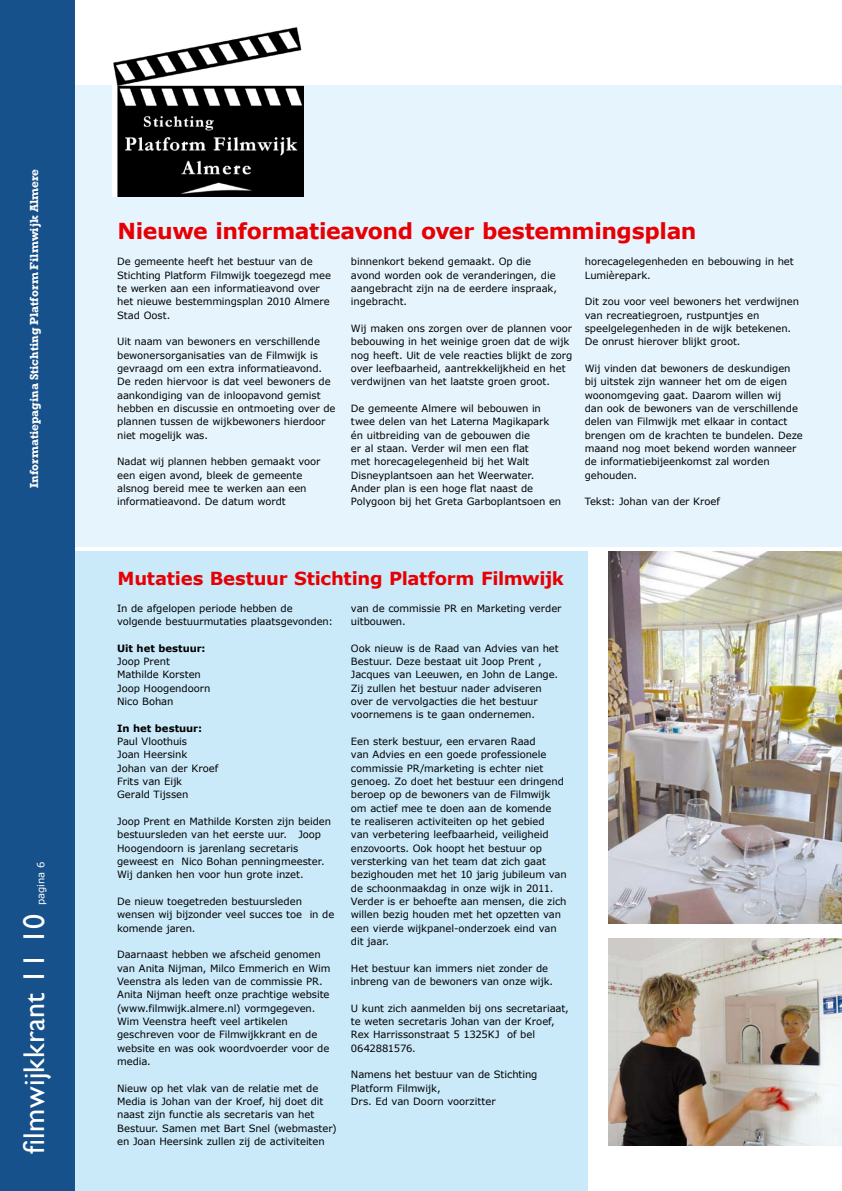
<style>
.page{position:relative;width:842px;height:1191px;background:#fff}
.page>*{position:absolute;margin:0;border:0;box-sizing:border-box;transform-origin:0 0}
.t1{font:30px "Gill Sans";letter-spacing:.01em;color:#fff}
.t2{font:700 22px "Verdana";letter-spacing:-.02em;color:#e60004}
.t3{font:700 18px "Verdana";letter-spacing:-.02em;color:#e60004}
.t4{font:700 12px "Rockwell";color:#fff}
.t5{font:10px/13.3px "Verdana";letter-spacing:-.005em;color:#000}
.t6{font:700 10px "Verdana";color:#000}
.t7{font:10px "Verdana";color:#fff}
</style>
<div class="page">
<div style="left:64px;top:551px;width:524px;height:640px;background:#caeafa"></div>
<div style="left:64px;top:86px;width:778px;height:461px;background:#e6f5fd"></div>
<div style="left:0;top:0;width:74px;height:1191px;background:#17518b"></div>
<img style="left:113px;top:27px;width:190px;height:169px">
<img style="left:608px;top:551px;width:234px;height:372px">
<img style="left:608px;top:938px;width:234px;height:207px">
<p class="t4" style="left:27px;top:488px;width:320px;rotate:-90deg">Informatiepagina Stichting Platform Filmwijk Almere</p>
<p class="t7" style="left:34px;top:905px;width:45px;rotate:-90deg">pagina 6</p>
<h1 class="t1" style="left:17px;top:1153px;width:241px;rotate:-90deg">filmwijkkrant 11 10</h1>
<h2 class="t2" style="left:118px;top:215px;width:580px">Nieuwe informatieavond over bestemmingsplan</h2>
<p class="t5" style="left:117px;top:255px;width:215px">De gemeente heeft het bestuur van de Stichting Platform Filmwijk toegezegd mee te werken aan een informatieavond over het nieuwe bestemmingsplan 2010 Almere Stad Oost.</p>
<p class="t5" style="left:117px;top:335px;width:220px">Uit naam van bewoners en verschillende bewonersorganisaties van de Filmwijk is gevraagd om een extra informatieavond.<br>De reden hiervoor is dat veel bewoners de aankondiging van de inloopavond gemist hebben en discussie en ontmoeting over de plannen tussen de wijkbewoners hierdoor niet mogelijk was.</p>
<p class="t5" style="left:117px;top:455px;width:205px">Nadat wij plannen hebben gemaakt voor een eigen avond, bleek de gemeente alsnog bereid mee te werken aan een informatieavond. De datum wordt</p>
<p class="t5" style="left:351px;top:255px;width:208px">binnenkort bekend gemaakt. Op die avond worden ook de veranderingen, die aangebracht zijn na de eerdere inspraak, ingebracht.</p>
<p class="t5" style="left:351px;top:322px;width:223px">Wij maken ons zorgen over de plannen voor bebouwing in het weinige groen dat de wijk nog heeft. Uit de vele reacties blijkt de zorg over leefbaarheid, aantrekkelijkheid en het verdwijnen van het laatste groen groot.</p>
<p class="t5" style="left:351px;top:401px;width:212px">De gemeente Almere wil bebouwen in twee delen van het Laterna Magikapark én uitbreiding van de gebouwen die<br>er al staan. Verder wil men een flat<br>met horecagelegenheid bij het Walt Disneyplantsoen aan het Weerwater.<br>Ander plan is een hoge flat naast de Polygoon bij het Greta Garboplantsoen en</p>
<p class="t5" style="left:585px;top:255px;width:211px">horecagelegenheden en bebouwing in het<br>Lumièrepark.</p>
<p class="t5" style="left:585px;top:295px;width:216px">Dit zou voor veel bewoners het verdwijnen van recreatiegroen, rustpuntjes en speelgelegenheden in de wijk betekenen.<br>De onrust hierover blijkt groot.</p>
<p class="t5" style="left:585px;top:361px;width:220px">Wij vinden dat bewoners de deskundigen bij uitstek zijn wanneer het om de eigen woonomgeving gaat. Daarom willen wij<br>dan ook de bewoners van de verschillende delen van Filmwijk met elkaar in contact brengen om de krachten te bundelen. Deze maand nog moet bekend worden wanneer de informatiebijeenkomst zal worden gehouden.</p>
<p class="t5" style="left:585px;top:495px;width:137px">Tekst: Johan van der Kroef</p>
<h3 class="t3" style="left:118px;top:566px;width:448px">Mutaties Bestuur Stichting Platform Filmwijk</h3>
<p class="t5" style="left:117px;top:601px;width:217px">In de afgelopen periode hebben de volgende bestuurmutaties plaatsgevonden:</p>
<p class="t6" style="left:117px;top:641px;width:90px">Uit het bestuur:</p>
<p class="t5" style="left:117px;top:655px;width:95px">Joop Prent<br>Mathilde Korsten<br>Joop Hoogendoorn<br>Nico Bohan</p>
<p class="t6" style="left:117px;top:721px;width:86px">In het bestuur:</p>
<p class="t5" style="left:117px;top:734px;width:103px">Paul Vloothuis<br>Joan Heersink<br>Johan van der Kroef<br>Frits van Eijk<br>Gerald Tijssen</p>
<p class="t5" style="left:117px;top:814px;width:216px">Joop Prent en Mathilde Korsten zijn beiden bestuursleden van het eerste uur. Joop Hoogendoorn is jarenlang secretaris geweest en Nico Bohan penningmeester.<br>Wij danken hen voor hun grote inzet.</p>
<p class="t5" style="left:117px;top:894px;width:219px">De nieuw toegetreden bestuursleden wensen wij bijzonder veel succes toe in de komende jaren.</p>
<p class="t5" style="left:117px;top:948px;width:215px">Daarnaast hebben we afscheid genomen van Anita Nijman, Milco Emmerich en Wim Veenstra als leden van de commissie PR.<br>Anita Nijman heeft onze prachtige website (www.filmwijk.almere.nl) vormgegeven.<br>Wim Veenstra heeft veel artikelen geschreven voor de Filmwijkkrant en de website en was ook woordvoerder voor de media.</p>
<p class="t5" style="left:117px;top:1081px;width:221px">Nieuw op het vlak van de relatie met de Media is Johan van der Kroef, hij doet dit naast zijn functie als secretaris van het Bestuur. Samen met Bart Snel (webmaster) en Joan Heersink zullen zij de activiteiten</p>
<p class="t5" style="left:351px;top:601px;width:212px">van de commissie PR en Marketing verder uitbouwen.</p>
<p class="t5" style="left:351px;top:641px;width:209px">Ook nieuw is de Raad van Advies van het Bestuur. Deze bestaat uit Joop Prent , Jacques van Leeuwen, en John de Lange.<br>Zij zullen het bestuur nader adviseren over de vervolgacties die het bestuur voornemens is te gaan ondernemen.</p>
<p class="t5" style="left:351px;top:734px;width:217px">Een sterk bestuur, een ervaren Raad<br>van Advies en een goede professionele commissie PR/marketing is echter niet genoeg. Zo doet het bestuur een dringend beroep op de bewoners van de Filmwijk om actief mee te doen aan de komende<br>te realiseren activiteiten op het gebied<br>van verbetering leefbaarheid, veiligheid enzovoorts. Ook hoopt het bestuur op versterking van het team dat zich gaat bezighouden met het 10 jarig jubileum van de schoonmaakdag in onze wijk in 2011.<br>Verder is er behoefte aan mensen, die zich willen bezig houden met het opzetten van een vierde wijkpanel-onderzoek eind van dit jaar.</p>
<p class="t5" style="left:351px;top:961px;width:204px">Het bestuur kan immers niet zonder de inbreng van de bewoners van onze wijk.</p>
<p class="t5" style="left:351px;top:1001px;width:219px">U kunt zich aanmelden bij ons secretariaat, te weten secretaris Johan van der Kroef, Rex Harrissonstraat 5 1325KJ of bel 0642881576.</p>
<p class="t5" style="left:351px;top:1067px;width:188px">Namens het bestuur van de Stichting<br>Platform Filmwijk,<br>Drs. Ed van Doorn voorzitter</p>
</div>
